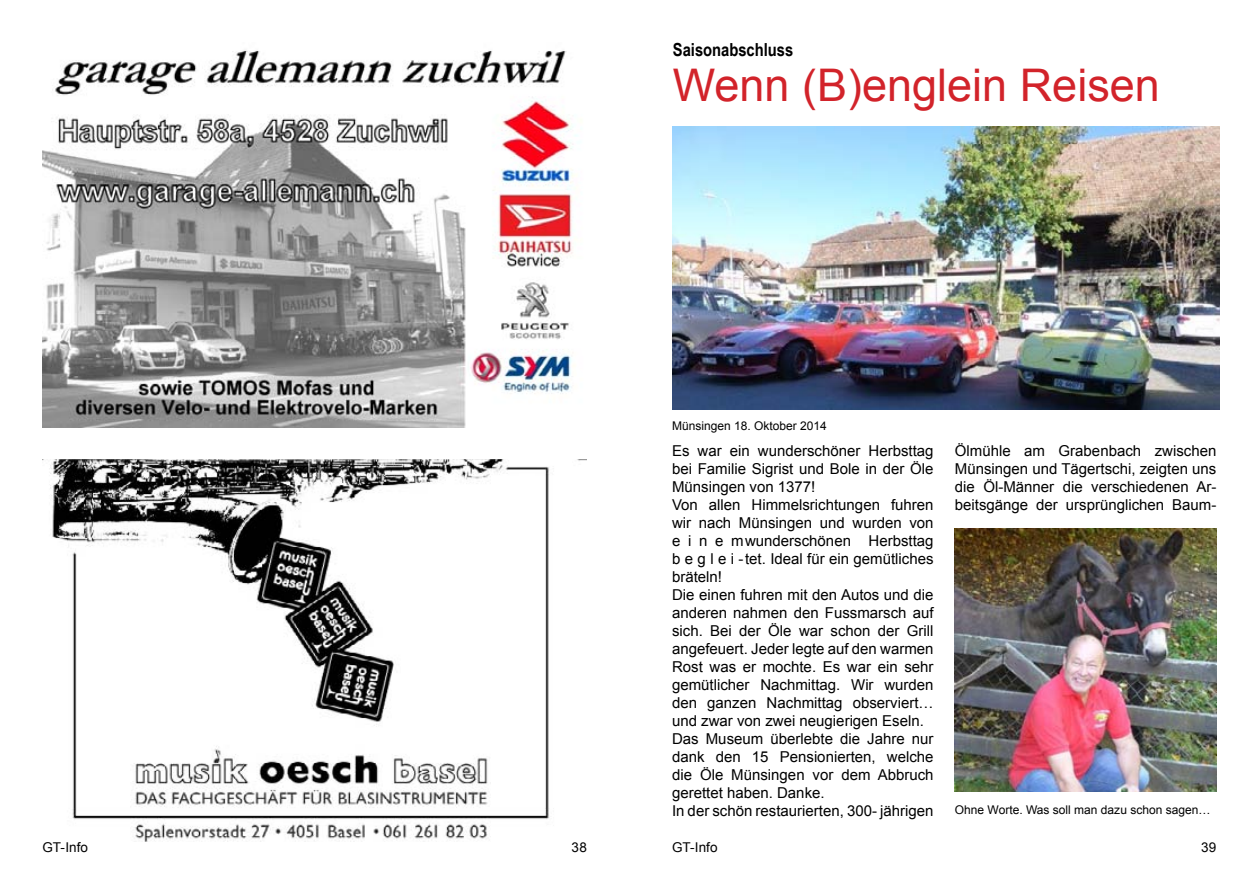
<style>
.page{position:relative;width:1259px;height:893px;background:#fff}
.page>*{position:absolute;margin:0;border:0;box-sizing:border-box;transform-origin:0 0}
.t1{font:45px "Arial";color:#d2232a}
.t2{font:700 18px "Arial Narrow";color:#000}
.t3{font:15px/18px "Arial";color:#000;text-align:justify}
.t4{font:13.5px "Arial";letter-spacing:.005em;color:#000}
.t5{font:12px "Arial";color:#000}
</style>
<div class="page">
<img style="left:43px;top:50px;width:535px;height:377px">
<img style="left:43px;top:459px;width:544px;height:383px">
<img style="left:955px;top:528px;width:261px;height:264px">
<img style="left:673px;top:126px;width:546px;height:283px">
<p class="t2" style="left:673px;top:36px;width:122px">Saisonabschluss</p>
<h1 class="t1" style="left:673px;top:55px;width:488px">Wenn (B)englein Reisen</h1>
<p class="t5" style="left:672px;top:418px;width:156px">Münsingen 18. Oktober 2014</p>
<p class="t3" style="left:672px;top:442px;width:263px;text-align:left">Es war ein wunderschöner Herbsttag bei Familie Sigrist und Bole in der Öle Münsingen von 1377!<br>Von allen Himmelsrichtungen fuhren wir nach Münsingen und wurden von e i n e m wunderschönen Herbsttag b e g l e i -tet. Ideal für ein gemütliches bräteln!<br>Die einen fuhren mit den Autos und die anderen nahmen den Fussmarsch auf sich. Bei der Öle war schon der Grill angefeuert. Jeder legte auf den warmen Rost was er mochte. Es war ein sehr gemütlicher Nachmittag. Wir wurden den ganzen Nachmittag observiert… und zwar von zwei neugierigen Eseln.<br>Das Museum überlebte die Jahre nur dank den 15 Pensionierten, welche die Öle Münsingen vor dem Abbruch gerettet haben. Danke.<br>In der schön restaurierten, 300- jährigen</p>
<p class="t3" style="left:955px;top:442px;width:263px">Ölmühle am Grabenbach zwischen Münsingen und Tägertschi, zeigten uns die Öl-Männer die verschiedenen Ar&shy;beitsgänge der ursprünglichen Baum-</p>
<p class="t5" style="left:955px;top:802px;width:257px">Ohne Worte. Was soll man dazu schon sagen…</p>
<p class="t4" style="left:43px;top:838px;width:47px">GT-Info</p>
<p class="t4" style="left:571px;top:838px;width:17px">38</p>
<p class="t4" style="left:672px;top:838px;width:47px">GT-Info</p>
<p class="t4" style="left:1201px;top:838px;width:17px">39</p>
</div>
